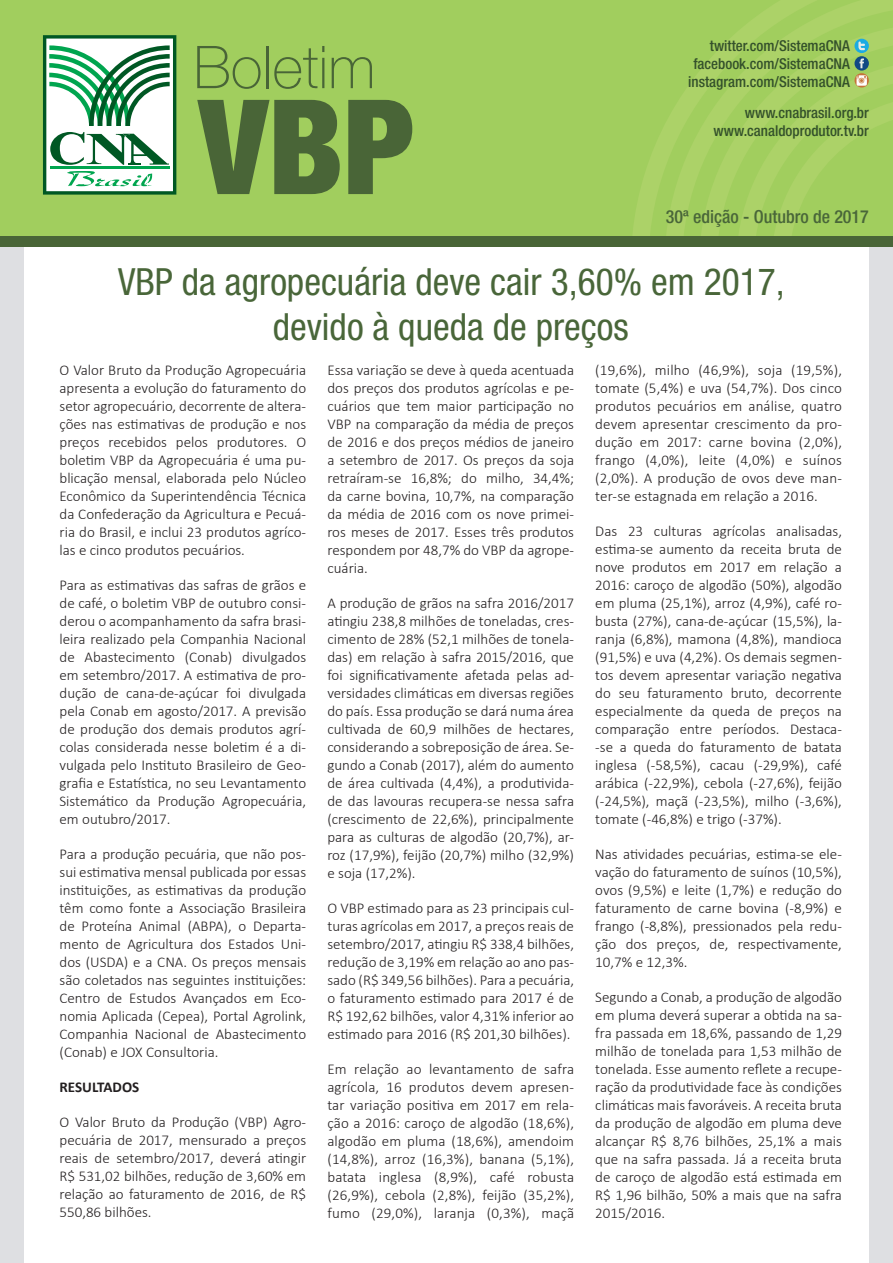
<style>
.page{position:relative;width:893px;height:1263px;background:#fff}
.page>*{position:absolute;margin:0;border:0;box-sizing:border-box;transform-origin:0 0}
.t1{font:condensed 37.5px/45px "Helvetica Neue LT Std";color:#496639;text-align:center}
.t2{font:500 condensed 18px "Helvetica Neue LT Std";color:#496639}
.t3{font:300 15px/18px "Calibri";color:#231f20;text-align:justify}
.t4{font:500 condensed 15px/18px "Helvetica Neue LT Std";color:#34512b;text-align:right}
.t5{font:700 15px "Calibri";color:#231f20}
</style>
<div class="page">
<div style="left:0;top:89px;width:893px;height:1174px;background:#dedfe2"></div>
<div style="left:24px;top:171px;width:845px;height:1092px;background:#fff"></div>
<div style="left:0;top:0;width:893px;height:246px;background:#a1ce5e"></div>
<svg style="left:633px;top:0;width:260px;height:236px"></svg>
<svg style="left:43px;top:35px;width:133px;height:160px;background:#a2cbb4"></svg>
<div style="left:0;top:236px;width:893px;height:10px;background:#496537"></div>
<svg style="left:197px;top:46px;width:64px;height:43px"></svg>
<hr style="left:266px;top:46px;width:3px;height:42px;background:#496537">
<svg style="left:274px;top:46px;width:50px;height:43px"></svg>
<svg style="left:332px;top:57px;width:40px;height:31px"></svg>
<svg style="left:197px;top:100px;width:143px;height:94px"></svg>
<svg style="left:348px;top:100px;width:64px;height:94px"></svg>
<svg style="left:699px;top:23px;width:194px;height:213px"></svg>
<p class="t4" style="left:688px;top:37px;width:163px">twitter.com/SistemaCNA facebook.com/SistemaCNA instagram.com/SistemaCNA</p>
<p class="t4" style="left:714px;top:104px;width:157px">www.cnabrasil.org.br www.canaldoprodutor.tv.br</p>
<p class="t2" style="left:666px;top:206px;width:205px">30ª edição - Outubro de 2017</p>
<h1 class="t1" style="left:118px;top:259px;width:668px">VBP da agropecuária deve cair 3,60% em 2017, devido à queda de preços</h1>
<p class="t3" style="left:60px;top:360px;width:248px">O Valor Bruto da Produção Agropecuária apresenta a evolução do faturamento do setor agropecuário, decorrente de altera&shy;ções nas estimativas de produção e nos preços recebidos pelos produtores. O boletim VBP da Agropecuária é uma pu&shy;blicação mensal, elaborada pelo Núcleo Econômico da Superintendência Técnica da Confederação da Agricultura e Pecuá&shy;ria do Brasil, e inclui 23 produtos agríco&shy;las e cinco produtos pecuários.</p>
<p class="t3" style="left:60px;top:575px;width:248px">Para as estimativas das safras de grãos e de café, o boletim VBP de outubro consi&shy;derou o acompanhamento da safra brasi&shy;leira realizado pela Companhia Nacional de Abastecimento (Conab) divulgados em setembro/2017. A estimativa de pro&shy;dução de cana-de-açúcar foi divulgada pela Conab em agosto/2017. A previsão de produção dos demais produtos agrí&shy;colas considerada nesse boletim é a di&shy;vulgada pelo Instituto Brasileiro de Geo&shy;grafia e Estatística, no seu Levantamento Sistemático da Produção Agropecuária, em outubro/2017.</p>
<p class="t3" style="left:60px;top:844px;width:248px">Para a produção pecuária, que não pos&shy;sui estimativa mensal publicada por essas instituições, as estimativas da produção têm como fonte a Associação Brasileira de Proteína Animal (ABPA), o Departa&shy;mento de Agricultura dos Estados Uni&shy;dos (USDA) e a CNA. Os preços mensais são coletados nas seguintes instituições:<br>Centro de Estudos Avançados em Eco&shy;nomia Aplicada (Cepea), Portal Agrolink, Companhia Nacional de Abastecimento (Conab) e JOX Consultoria.</p>
<p class="t5" style="left:60px;top:1077px;width:81px">RESULTADOS</p>
<p class="t3" style="left:60px;top:1112px;width:248px">O Valor Bruto da Produção (VBP) Agro&shy;pecuária de 2017, mensurado a preços reais de setembro/2017, deverá atingir R$ 531,02 bilhões, redução de 3,60% em relação ao faturamento de 2016, de R$ 550,86 bilhões.</p>
<p class="t3" style="left:595px;top:360px;width:248px">(19,6%), milho (46,9%), soja (19,5%), tomate (5,4%) e uva (54,7%). Dos cinco produtos pecuários em análise, quatro devem apresentar crescimento da pro&shy;dução em 2017: carne bovina (2,0%), frango (4,0%), leite (4,0%) e suínos (2,0%). A produção de ovos deve man&shy;ter-se estagnada em relação a 2016.</p>
<p class="t3" style="left:595px;top:521px;width:248px">Das 23 culturas agrícolas analisadas, estima-se aumento da receita bruta de nove produtos em 2017 em relação a 2016: caroço de algodão (50%), algodão em pluma (25,1%), arroz (4,9%), café ro&shy;busta (27%), cana-de-açúcar (15,5%), la&shy;ranja (6,8%), mamona (4,8%), mandioca (91,5%) e uva (4,2%). Os demais segmen&shy;tos devem apresentar variação negativa do seu faturamento bruto, decorrente especialmente da queda de preços na comparação entre períodos. Destaca--se a queda do faturamento de batata inglesa (-58,5%), cacau (-29,9%), café arábica (-22,9%), cebola (-27,6%), feijão (-24,5%), maçã (-23,5%), milho (-3,6%), tomate (-46,8%) e trigo (-37%).</p>
<p class="t3" style="left:595px;top:844px;width:248px">Nas atividades pecuárias, estima-se ele&shy;vação do faturamento de suínos (10,5%), ovos (9,5%) e leite (1,7%) e redução do faturamento de carne bovina (-8,9%) e frango (-8,8%), pressionados pela redu&shy;ção dos preços, de, respectivamente, 10,7% e 12,3%.</p>
<p class="t3" style="left:595px;top:987px;width:248px">Segundo a Conab, a produção de algodão em pluma deverá superar a obtida na sa&shy;fra passada em 18,6%, passando de 1,29 milhão de tonelada para 1,53 milhão de tonelada. Esse aumento reflete a recupe&shy;ração da produtividade face às condições climáticas mais favoráveis. A receita bruta da produção de algodão em pluma deve alcançar R$ 8,76 bilhões, 25,1% a mais que na safra passada. Já a receita bruta de caroço de algodão está estimada em R$ 1,96 bilhão, 50% a mais que na safra 2015/2016.</p>
<p class="t3" style="left:327px;top:360px;width:248px">Essa variação se deve à queda acentuada dos preços dos produtos agrícolas e pe&shy;cuários que tem maior participação no VBP na comparação da média de preços de 2016 e dos preços médios de janeiro a setembro de 2017. Os preços da soja retraíram-se 16,8%; do milho, 34,4%; da carne bovina, 10,7%, na comparação da média de 2016 com os nove primei&shy;ros meses de 2017. Esses três produtos respondem por 48,7% do VBP da agrope&shy;cuária.</p>
<p class="t3" style="left:327px;top:593px;width:248px">A produção de grãos na safra 2016/2017 atingiu 238,8 milhões de toneladas, cres&shy;cimento de 28% (52,1 milhões de tonela&shy;das) em relação à safra 2015/2016, que foi significativamente afetada pelas ad&shy;versidades climáticas em diversas regiões do país. Essa produção se dará numa área cultivada de 60,9 milhões de hectares, considerando a sobreposição de área. Se&shy;gundo a Conab (2017), além do aumento de área cultivada (4,4%), a produtivida&shy;de das lavouras recupera-se nessa safra (crescimento de 22,6%), principalmente para as culturas de algodão (20,7%), ar&shy;roz (17,9%), feijão (20,7%) milho (32,9%) e soja (17,2%).</p>
<p class="t3" style="left:327px;top:898px;width:248px">O VBP estimado para as 23 principais cul&shy;turas agrícolas em 2017, a preços reais de setembro/2017, atingiu R$ 338,4 bilhões, redução de 3,19% em relação ao ano pas&shy;sado (R$ 349,56 bilhões). Para a pecuária, o faturamento estimado para 2017 é de R$ 192,62 bilhões, valor 4,31% inferior ao estimado para 2016 (R$ 201,30 bilhões).</p>
<p class="t3" style="left:327px;top:1059px;width:248px">Em relação ao levantamento de safra agrícola, 16 produtos devem apresen&shy;tar variação positiva em 2017 em rela&shy;ção a 2016: caroço de algodão (18,6%), algodão em pluma (18,6%), amendoim (14,8%), arroz (16,3%), banana (5,1%), batata inglesa (8,9%), café robusta (26,9%), cebola (2,8%), feijão (35,2%), fumo (29,0%), laranja (0,3%), maçã</p>
</div>
